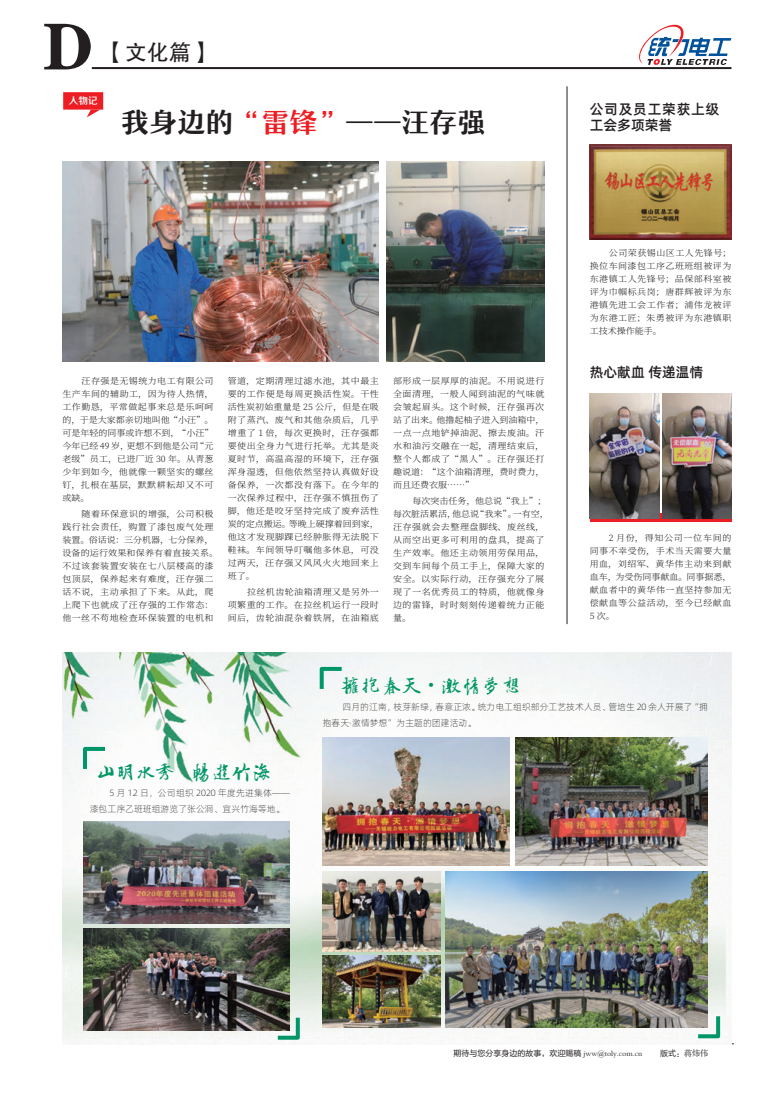
<style>
.page{position:relative;width:774px;height:1095px;background:#fff}
.page>*{position:absolute;margin:0;border:0;box-sizing:border-box;transform-origin:0 0}
.t1{font:66.3px "FZCSK GBK1 0";color:#231f20}
.t2{font:28px "HY Run Yuan GEW";color:#231f20}
.t3{font:22px "FZHTK GBK1 0";color:#231f20}
.t4{font:20px "Lant";color:#009663}
.t5{font:20px "Lant";color:#009667}
.t6{font:14px/16.8px "Alibaba Pu Hui Ti M";letter-spacing:.05em;color:#231f20}
.t7{font:14px "Alibaba Pu Hui Ti M";color:#231f20}
.t8{font:9.6px "FZZZHONGJW GB1 0";color:#fff}
.t9{font:9px/16px "Alibaba Pu Hui Ti L";color:#231f20}
.段落思源宋9{font:300 8.6px/13px "Source Han Serif SC";letter-spacing:.055em;color:#231f20;text-align:justify;scale:1.05 1}
.t10{font:8px "FZLTHJW GB1 0";color:#231f20}
.s1{color:#ee1d23}
.s2{color:#009667}
.s3{font-family:"FZKTK GBK1 0"}
.s4{font-family:"FZS3 K GBK1 0"}
</style>
<div class="page">
<svg style="left:590px;top:513px;width:141px;height:8px"></svg>
<hr style="left:65px;top:1043px;width:669px;height:1px;background:#231f20">
<hr style="left:92px;top:67px;width:639px;height:2px;background:#231f20">
<svg style="left:639px;top:25px;width:92px;height:40px"></svg>
<svg style="left:63px;top:92px;width:40px;height:25px"></svg>
<hr style="left:567px;top:86px;width:1px;height:538px;background:#231f20">
<img style="left:590px;top:145px;width:141px;height:94px">
<img style="left:62px;top:162px;width:317px;height:200px">
<img style="left:590px;top:393px;width:69px;height:125px">
<img style="left:662px;top:393px;width:69px;height:125px">
<img style="left:386px;top:162px;width:158px;height:200px">
<img style="left:62px;top:652px;width:669px;height:391px">
<img style="left:323px;top:736px;width:186px;height:129px">
<img style="left:323px;top:871px;width:118px;height:79px">
<img style="left:83px;top:928px;width:207px;height:102px">
<img style="left:83px;top:821px;width:207px;height:102px">
<img style="left:446px;top:871px;width:262px;height:156px">
<img style="left:323px;top:955px;width:118px;height:72px">
<img style="left:515px;top:736px;width:193px;height:128px">
<svg style="left:81px;top:744px;width:28px;height:28px"></svg>
<svg style="left:274px;top:1013px;width:28px;height:28px"></svg>
<svg style="left:694px;top:1012px;width:28px;height:28px"></svg>
<svg style="left:318px;top:664px;width:28px;height:28px"></svg>
<p class="t1" style="left:43px;top:9px;width:52px">D</p>
<p class="t8" style="left:69px;top:95px;width:30px">人物记</p>
<p class="t3" style="left:103px;top:40px;width:111px">【文化篇】</p>
<p class="t2" style="left:121px;top:106px;width:365px">我身边的<span class="s1">“雷锋”</span>——汪存强</p>
<p class="t6" style="left:590px;top:99px;width:131px">公司及员工荣获上级工会多项荣誉</p>
<p class="段落思源宋9" style="left:590px;top:246px;width:136px;text-indent:19px">公司荣获锡山区工人先锋号；换位车间漆包工序乙班班组被评为东港镇工人先锋号；品保部科室被评为巾帼标兵岗；唐群辉被评为东港镇先进工会工作者；浦伟龙被评为东港工匠；朱勇被评为东港镇职工技术操作能手。</p>
<p class="段落思源宋9" style="left:62px;top:375px;width:145px;text-indent:19px">汪存强是无锡统力电工有限公司生产车间的辅助工，因为待人热情，工作勤恳，平常做起事来总是乐呵呵的，于是大家都亲切地叫他“小汪”。可是年轻的同事或许想不到，“小汪”今年已经 49 岁，更想不到他是公司“元老级”员工，已进厂近 30 年。从青葱少年到如今，他就像一颗坚实的螺丝钉，扎根在基层，默默耕耘却又不可或缺。</p>
<p class="段落思源宋9" style="left:62px;top:507px;width:150px;text-align:left;text-indent:19px">随着环保意识的增强，公司积极践行社会责任，购置了漆包废气处理装置。俗话说：三分机器，七分保养，设备的运行效果和保养有着直接关系。不过该套装置安装在七八层楼高的漆包顶层，保养起来有难度，汪存强二话不说，主动承担了下来。从此，爬上爬下也就成了汪存强的工作常态：他一丝不苟地检查环保装置的电机和</p>
<p class="段落思源宋9" style="left:228px;top:375px;width:145px">管道，定期清理过滤水池，其中最主要的工作便是每周更换活性炭。干性活性炭初始重量是 25 公斤，但是在吸附了蒸汽、废气和其他杂质后，几乎增重了 1 倍，每次更换时，汪存强都要使出全身力气进行托举。尤其是炎夏时节，高温高湿的环境下，汪存强浑身湿透，但他依然坚持认真做好设备保养，一次都没有落下。在今年的一次保养过程中，汪存强不慎扭伤了脚，他还是咬牙坚持完成了废弃活性炭的定点搬运。等晚上硬撑着回到家，他这才发现脚踝已经肿胀得无法脱下鞋袜。车间领导叮嘱他多休息，可没过两天，汪存强又风风火火地回来上班了。</p>
<p class="段落思源宋9" style="left:228px;top:585px;width:145px;text-indent:19px">拉丝机齿轮油箱清理又是另外一项繁重的工作。在拉丝机运行一段时间后，齿轮油混杂着铁屑，在油箱底</p>
<p class="段落思源宋9" style="left:393px;top:374px;width:145px">部形成一层厚厚的油泥。不用说进行全面清理，一般人闻到油泥的气味就会皱起眉头。这个时候，汪存强再次站了出来。他撸起柚子进入到油箱中，一点一点地铲掉油泥、擦去废油。汗水和油污交融在一起，清理结束后，整个人都成了“黑人”。汪存强还打趣说道：“这个油箱清理，费时费力，而且还费衣服……”</p>
<p class="段落思源宋9" style="left:393px;top:494px;width:150px;text-align:left;text-indent:19px">每次突击任务，他总说“我上”；每次脏活累活，他总说“我来”。一有空，汪存强就会去整理盘脚线、废丝线，从而空出更多可利用的盘具，提高了生产效率。他还主动领用劳保用品，交到车间每个员工手上，保障大家的安全。以实际行动，汪存强充分了展现了一名优秀员工的特质，他就像身边的雷锋，时时刻刻传递着统力正能量。</p>
<p class="t7" style="left:590px;top:361px;width:115px">热心献血 传递温情</p>
<p class="段落思源宋9" style="left:590px;top:531px;width:136px;text-indent:19px">2 月份，得知公司一位车间的同事不幸受伤，手术当天需要大量用血，刘绍军、黄华伟主动来到献血车，为受伤同事献血。同事据悉，献血者中的黄华伟一直坚持参加无偿献血等公益活动，至今已经献血5 次。</p>
<p class="t4" style="left:341px;top:673px;width:182px"><span class="s2">拥抱春天</span>·激情梦想</p>
<p class="t9" style="left:323px;top:698px;width:387px;text-indent:20px">四月的江南，枝芽新绿，春意正浓。统力电工组织部分工艺技术人员、管培生 20 余人开展了“拥抱春天·激情梦想”为主题的团建活动。</p>
<p class="t5" style="left:95px;top:758px;width:178px">山明水秀 畅游竹海</p>
<p class="t9" style="left:90px;top:784px;width:202px;text-indent:20px">5 月 12 日，公司组织 2020 年度先进集体——漆包工序乙班班组游览了张公洞、宜兴竹海等地。</p>
<p class="t10" style="left:454px;top:1048px;width:190px">期待与您分享身边的故事，欢迎赐稿 <span class="s3">jww@toly.com.cn</span></p>
<p class="t10" style="left:660px;top:1048px;width:50px">版式：<span class="s4">蒋炜伟</span></p>
</div>
